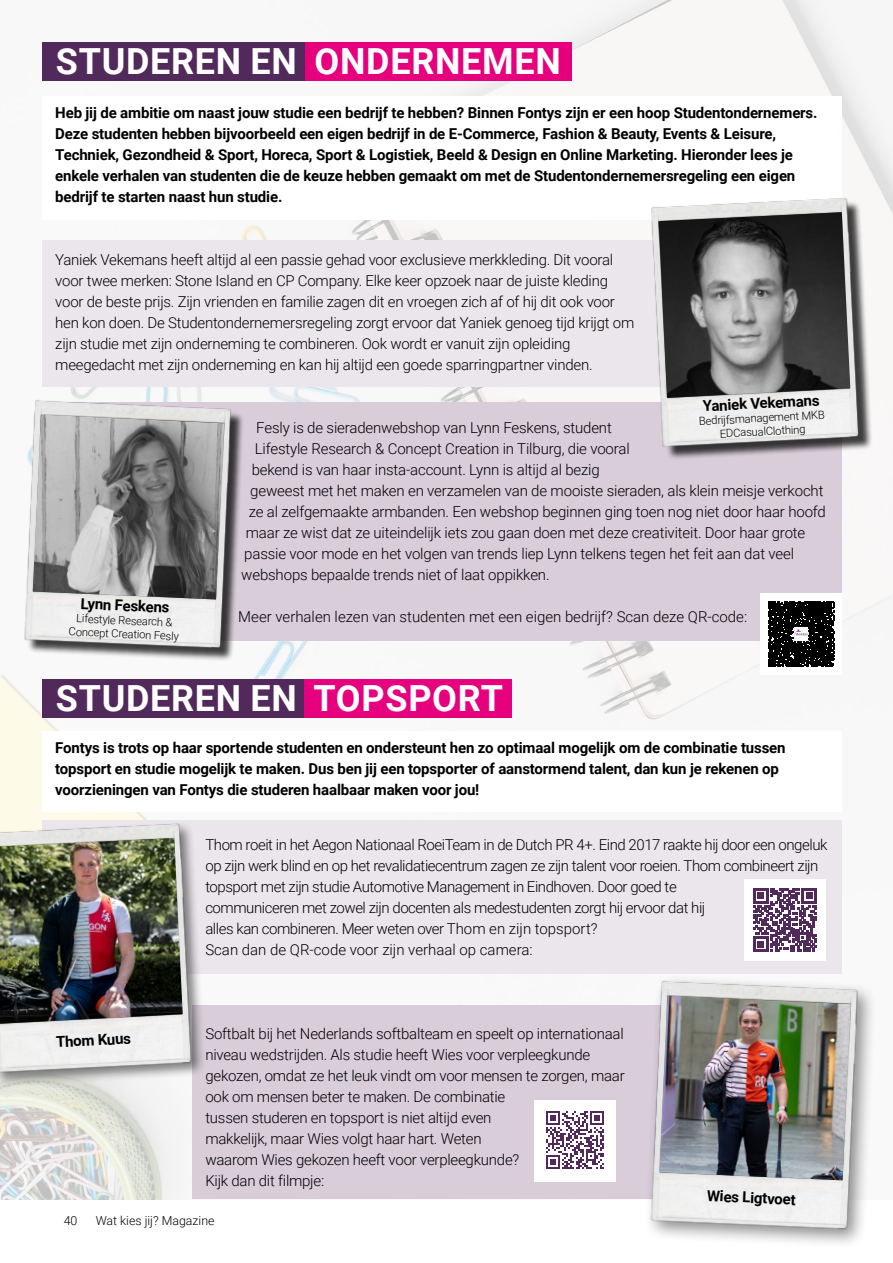
<style>
.page{position:relative;width:893px;height:1263px;background:#fff}
.page>*{position:absolute;margin:0;border:0;box-sizing:border-box;transform-origin:0 0}
.t1{font:700 36px "Roboto";letter-spacing:.02em;color:#fff}
.t2{font:300 15px/21px "Roboto";letter-spacing:-.015em;color:#000}
.t3{font:700 15px/21px "Roboto";letter-spacing:-.01em;color:#000}
.t4{font:300 12.3px "Roboto";color:#000}
.t5{font:300 11.25px/13.5px "Roboto";color:#000;text-align:center}
</style>
<div class="page">
<img style="left:0;top:0;width:893px;height:1199px">
<div style="left:43px;top:96px;width:799px;height:123px;background:#fff"></div>
<div style="left:43px;top:241px;width:799px;height:146px;background:#ebe6ec"></div>
<div style="left:43px;top:820px;width:799px;height:153px;background:#ebe6ec"></div>
<div style="left:193px;top:1006px;width:649px;height:193px;background:#d8cdd9"></div>
<div style="left:43px;top:402px;width:799px;height:238px;background:#d8cdd9"></div>
<div style="left:43px;top:731px;width:799px;height:81px;background:#fff"></div>
<div style="left:760px;top:593px;width:82px;height:82px;background:#fff"></div>
<div style="left:765px;top:597px;width:73px;height:73px;background:linear-gradient(to right,#fff,#fff)"></div>
<svg style="left:769px;top:601px;width:65px;height:65px;background:#1a1a1a"></svg>
<div style="left:43px;top:43px;width:266px;height:38px;background:#512a5b"></div>
<div style="left:43px;top:679px;width:262px;height:38px;background:#512a5b"></div>
<div style="left:305px;top:43px;width:267px;height:38px;background:#e6007d"></div>
<div style="left:305px;top:679px;width:207px;height:38px;background:#e6007d"></div>
<div style="left:654px;top:200px;width:219px;height:260px;background:#000;opacity:.75"></div>
<img style="left:648px;top:194px;width:216px;height:257px">
<img style="left:659px;top:212px;width:191px;height:186px">
<div style="left:0;top:821px;width:206px;height:266px;background:#000;opacity:.48"></div>
<img style="left:0;top:820px;width:197px;height:256px">
<img style="left:0;top:838px;width:183px;height:186px">
<div style="left:27px;top:403px;width:218px;height:258px;background:#000;opacity:.75"></div>
<img style="left:21px;top:397px;width:215px;height:255px">
<img style="left:33px;top:415px;width:191px;height:184px">
<div style="left:644px;top:974px;width:233px;height:274px;background:#000;opacity:.45"></div>
<img style="left:648px;top:978px;width:214px;height:255px">
<img style="left:659px;top:995px;width:192px;height:185px">
<div style="left:534px;top:1100px;width:82px;height:81px;background:#fff"></div>
<svg style="left:546px;top:1111px;width:58px;height:58px"></svg>
<div style="left:744px;top:879px;width:82px;height:82px;background:#fff"></div>
<svg style="left:753px;top:888px;width:64px;height:64px"></svg>
<h1 class="t1" style="left:56px;top:36px;width:506px">STUDEREN EN ONDERNEMEN</h1>
<p class="t3" style="left:55px;top:101px;width:764px">Heb jij de ambitie om naast jouw studie een bedrijf te hebben? Binnen Fontys zijn er een hoop Studentondernemers.<br>Deze studenten hebben bijvoorbeeld een eigen bedrijf in de E-Commerce, Fashion &amp; Beauty, Events &amp; Leisure, Techniek, Gezondheid &amp; Sport, Horeca, Sport &amp; Logistiek, Beeld &amp; Design en Online Marketing. Hieronder lees je enkele verhalen van studenten die de keuze hebben gemaakt om met de Studentondernemersregeling een eigen bedrijf te starten naast hun studie.</p>
<p class="t2" style="left:55px;top:248px;width:581px">Yaniek Vekemans heeft altijd al een passie gehad voor exclusieve merkkleding. Dit vooral voor twee merken: Stone Island en CP Company. Elke keer opzoek naar de juiste kleding voor de beste prijs. Zijn vrienden en familie zagen dit en vroegen zich af of hij dit ook voor hen kon doen. De Studentondernemersregeling zorgt ervoor dat Yaniek genoeg tijd krijgt om zijn studie met zijn onderneming te combineren. Ook wordt er vanuit zijn opleiding meegedacht met zijn onderneming en kan hij altijd een goede sparringpartner vinden.</p>
<p class="t3" style="left:81px;top:592px;width:90px;rotate:3deg">Lynn Feskens</p>
<p class="t5" style="left:69px;top:611px;width:112px;rotate:2deg">Lifestyle Research &amp;<br>Concept Creation Fesly</p>
<p class="t3" style="left:702px;top:395px;width:118px;rotate:-3deg">Yaniek Vekemans</p>
<p class="t5" style="left:699px;top:414px;width:127px;rotate:-3deg">Bedrijfsmanagement MKB<br>EDCasualClothing</p>
<p class="t2" style="left:256px;top:416px;width:357px">Fesly is de sieradenwebshop van Lynn Feskens, student</p>
<p class="t2" style="left:255px;top:437px;width:376px">Lifestyle Research &amp; Concept Creation in Tilburg, die vooral</p>
<p class="t2" style="left:252px;top:458px;width:350px">bekend is van haar insta-account. Lynn is altijd al bezig</p>
<p class="t2" style="left:250px;top:479px;width:575px">geweest met het maken en verzamelen van de mooiste sieraden, als klein meisje verkocht</p>
<p class="t2" style="left:249px;top:500px;width:579px">ze al zelfgemaakte armbanden. Een webshop beginnen ging toen nog niet door haar hoofd</p>
<p class="t2" style="left:246px;top:521px;width:561px">maar ze wist dat ze uiteindelijk iets zou gaan doen met deze creativiteit. Door haar grote</p>
<p class="t2" style="left:244px;top:542px;width:551px">passie voor mode en het volgen van trends liep Lynn telkens tegen het feit aan dat veel</p>
<p class="t2" style="left:241px;top:563px;width:310px">webshops bepaalde trends niet of laat oppikken.</p>
<p class="t2" style="left:238px;top:605px;width:510px">Meer verhalen lezen van studenten met een eigen bedrijf? Scan deze QR-code:</p>
<h1 class="t1" style="left:56px;top:672px;width:449px">STUDEREN EN TOPSPORT</h1>
<p class="t3" style="left:55px;top:737px;width:732px">Fontys is trots op haar sportende studenten en ondersteunt hen zo optimaal mogelijk om de combinatie tussen topsport en studie mogelijk te maken. Dus ben jij een topsporter of aanstormend talent, dan kun je rekenen op voorzieningen van Fontys die studeren haalbaar maken voor jou!</p>
<p class="t2" style="left:205px;top:833px;width:624px">Thom roeit in het Aegon Nationaal RoeiTeam in de Dutch PR 4+. Eind 2017 raakte hij door een ongeluk op zijn werk blind en op het revalidatiecentrum zagen ze zijn talent voor roeien. Thom combineert zijn topsport met zijn studie Automotive Management in Eindhoven. Door goed te<br>communiceren met zowel zijn docenten als medestudenten zorgt hij ervoor dat hij<br>alles kan combineren. Meer weten over Thom en zijn topsport?<br>Scan dan de QR-code voor zijn verhaal op camera:</p>
<p class="t3" style="left:56px;top:1031px;width:76px;rotate:-3deg">Thom Kuus</p>
<p class="t2" style="left:205px;top:1022px;width:421px">Softbalt bij het Nederlands softbalteam en speelt op internationaal niveau wedstrijden. Als studie heeft Wies voor verpleegkunde gekozen, omdat ze het leuk vindt om voor mensen te zorgen, maar ook om mensen beter te maken. De combinatie<br>tussen studeren en topsport is niet altijd even<br>makkelijk, maar Wies volgt haar hart. Weten<br>waarom Wies gekozen heeft voor verpleegkunde?<br>Kijk dan dit filmpje:</p>
<p class="t4" style="left:64px;top:1212px;width:15px">40</p>
<p class="t4" style="left:96px;top:1212px;width:120px">Wat kies jij? Magazine</p>
<p class="t3" style="left:708px;top:1184px;width:90px;rotate:3deg">Wies Ligtvoet</p>
</div>
